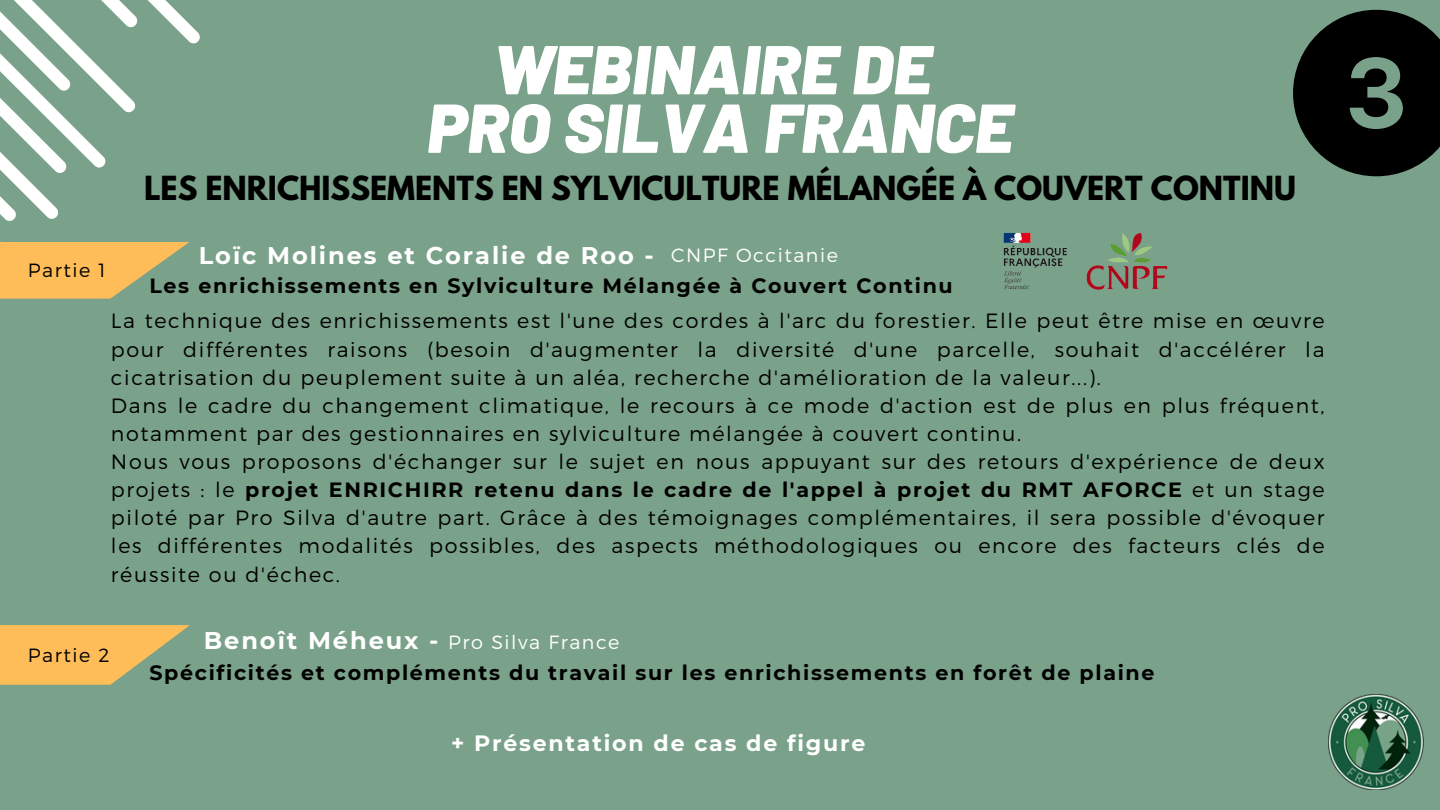
<style>
.page{position:relative;width:1440px;height:810px;background:#7aa189}
.page>*{position:absolute;margin:0;border:0;box-sizing:border-box;transform-origin:0 0}
.t1{font:italic 900 69px/58.5px "Barlow";color:#fff;text-align:center}
.t2{font:700 29.4px "League Spartan";color:#000}
.t3{font:700 24.15px "Montserrat";letter-spacing:.08em;color:#fff}
.t4{font:700 22.2px "Montserrat";letter-spacing:.08em;color:#fff}
.t5{font:300 20.7px/28.2px "Montserrat";letter-spacing:.08em;color:#000;text-align:justify}
.t6{font:700 20.7px "Montserrat";letter-spacing:.08em;color:#000}
.t7{font:300 19.2px "Montserrat";letter-spacing:.08em;color:#fff}
.t8{font:300 19.2px "Montserrat";letter-spacing:.08em;color:#000}
.s1{font-weight:700}
</style>
<div class="page">
<svg style="left:0;top:0;width:200px;height:242px"></svg>
<svg style="left:1293px;top:10px;width:147px;height:166px"></svg>
<svg style="left:0;top:242px;width:189px;height:57px;fill:#ffbd59"></svg>
<svg style="left:0;top:625px;width:190px;height:60px;fill:#ffbd59"></svg>
<img style="left:1329px;top:695px;width:94px;height:94px">
<img style="left:1003px;top:233px;width:165px;height:57px">
<p class="t1" style="left:427px;top:37px;width:587px">WEBINAIRE DE<br>PRO SILVA FRANCE</p>
<p class="t2" style="left:144px;top:174px;width:1153px">LES ENRICHISSEMENTS EN SYLVICULTURE MÉLANGÉE À COUVERT CONTINU</p>
<p class="t8" style="left:28px;top:257px;width:79px">Partie 1</p>
<p class="t3" style="left:199px;top:241px;width:457px">Loïc Molines et Coralie de Roo -</p>
<p class="t6" style="left:150px;top:273px;width:805px">Les enrichissements en Sylviculture Mélangée à Couvert Continu</p>
<h4 class="t7" style="left:671px;top:242px;width:168px">CNPF Occitanie</h4>
<h2 class="t5" style="left:111px;top:306px;width:1215px">La technique des enrichissements est l'une des cordes à l'arc du forestier. Elle peut être mise en œuvre pour différentes raisons (besoin d'augmenter la diversité d'une parcelle, souhait d'accélérer la cicatrisation du peuplement suite à un aléa, recherche d'amélioration de la valeur...).</h2>
<p class="t5" style="left:111px;top:390px;width:1215px">Dans le cadre du changement climatique, le recours à ce mode d'action est de plus en plus fréquent, notamment par des gestionnaires en sylviculture mélangée à couvert continu.</p>
<h3 class="t5" style="left:111px;top:447px;width:1215px">Nous vous proposons d'échanger sur le sujet en nous appuyant sur des retours d'expérience de deux projets : le <span class="s1">projet ENRICHIRR retenu dans le cadre de l'appel à projet du RMT AFORCE</span> et un stage piloté par Pro Silva d'autre part. Grâce à des témoignages complémentaires, il sera possible d'évoquer les différentes modalités possibles, des aspects méthodologiques ou encore des facteurs clés de réussite ou d'échec.</h3>
<p class="t8" style="left:28px;top:642px;width:83px">Partie 2</p>
<p class="t3" style="left:204px;top:625px;width:236px">Benoît Méheux -</p>
<h3 class="t7" style="left:448px;top:629px;width:173px">Pro Silva France</h3>
<h1 class="t6" style="left:150px;top:659px;width:1007px">Spécificités et compléments du travail sur les enrichissements en forêt de plaine</h1>
<p class="t4" style="left:451px;top:730px;width:416px">+ Présentation de cas de figure</p>
</div>
